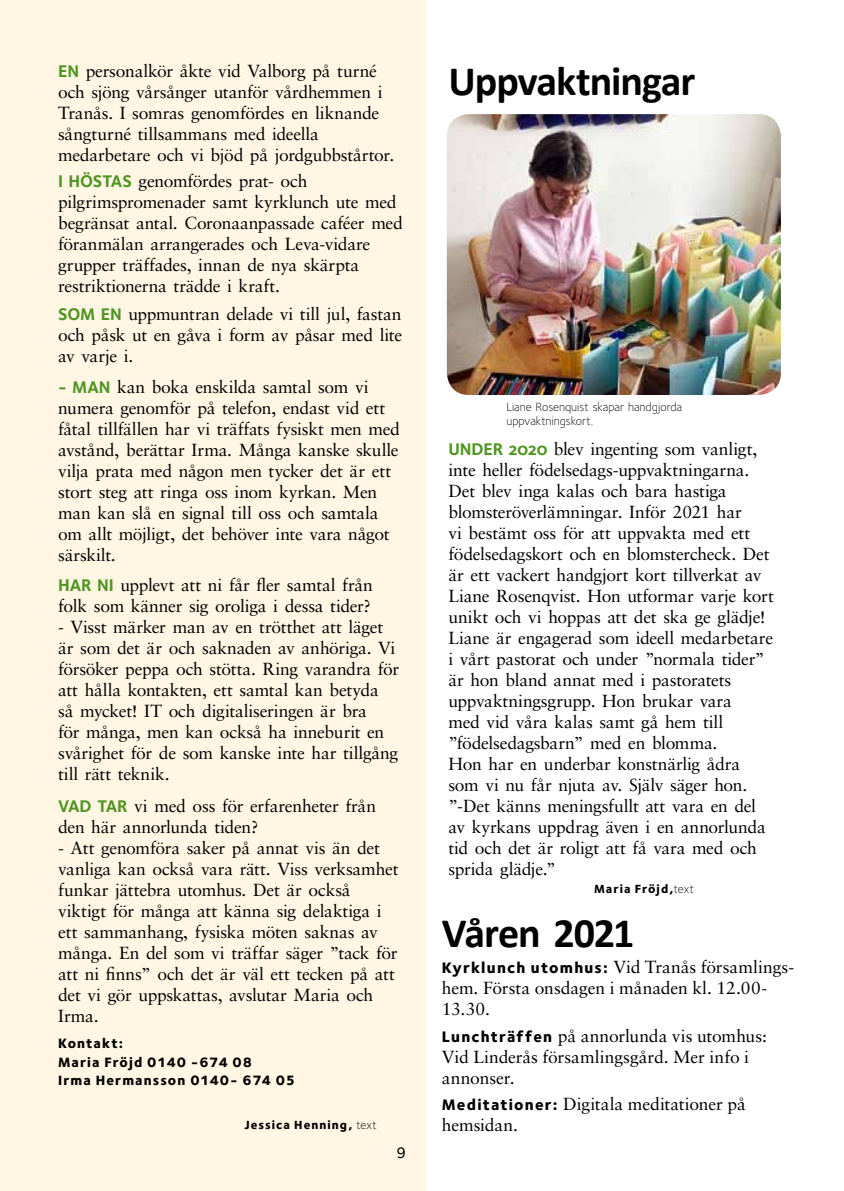
<style>
.page{position:relative;width:844px;height:1191px;background:#fff}
.page>*{position:absolute;margin:0;border:0;box-sizing:border-box;transform-origin:0 0}
.t1{font:700 42px "Calibri";letter-spacing:-.025em;color:#000}
.t2{font:17.5px/21px "Sabon";letter-spacing:-.015em;color:#000}
.t3{font:500 15.75px "Foundry Sterling";color:#000}
.t4{font:800 14px/19.2px "Foundry Sterling";letter-spacing:.08em;color:#000}
.t5{font:300 12.25px/14px "Foundry Sterling";letter-spacing:-.005em;color:#000}
.t6{font:800 12.25px "Foundry Sterling";letter-spacing:.085em;color:#000}
.s1{font-family:"Foundry Sterling Bold Expert";color:#509623}
.s2{font-weight:300}
.s3{font-family:"Foundry Sterling";font-weight:800;font-size:15.75px}
</style>
<div class="page">
<div style="left:0;top:0;width:425px;height:1191px;background:#fff6e4"></div>
<img style="left:446px;top:114px;width:334px;height:281px">
<p class="t2" style="left:58px;top:60px;width:337px"><span class="s1">EN</span> personalkör åkte vid Valborg på turné och sjöng vårsånger utanför vårdhemmen i Tranås. I somras genomfördes en liknande sångturné tillsammans med ideella medarbetare och vi bjöd på jordgubbstårtor.</p>
<p class="t2" style="left:58px;top:170px;width:346px"><span class="s1">I HÖSTAS</span> genomfördes prat- och pilgrimspromenader samt kyrklunch ute med begränsat antal. Coronaanpassade caféer med föranmälan arrangerades och Leva-vidare grupper träffades, innan de nya skärpta restriktionerna trädde i kraft.</p>
<p class="t2" style="left:58px;top:303px;width:345px;text-align:justify"><span class="s1">SOM EN</span> uppmuntran delade vi till jul, fastan och påsk ut en gåva i form av påsar med lite av varje i.</p>
<p class="t2" style="left:58px;top:376px;width:343px"><span class="s1">- MAN</span> kan boka enskilda samtal som vi numera genomför på telefon, endast vid ett fåtal tillfällen har vi träffats fysiskt men med avstånd, berättar Irma. Många kanske skulle vilja prata med någon men tycker det är ett stort steg att ringa oss inom kyrkan. Men man kan slå en signal till oss och samtala om allt möjligt, det behöver inte vara något särskilt.</p>
<p class="t2" style="left:58px;top:574px;width:316px"><span class="s1">HAR NI</span> upplevt att ni får fler samtal från folk som känner sig oroliga i dessa tider?</p>
<p class="t2" style="left:58px;top:616px;width:342px">- Visst märker man av en trötthet att läget är som det är och saknaden av anhöriga. Vi försöker peppa och stötta. Ring varandra för att hålla kontakten, ett samtal kan betyda<br>så mycket! IT och digitaliseringen är bra<br>för många, men kan också ha inneburit en svårighet för de som kanske inte har tillgång till rätt teknik.</p>
<p class="t2" style="left:58px;top:795px;width:319px"><span class="s1">VAD TAR</span> vi med oss för erfarenheter från den här annorlunda tiden?</p>
<p class="t2" style="left:58px;top:837px;width:342px">- Att genomföra saker på annat vis än det vanliga kan också vara rätt. Viss verksamhet funkar jättebra utomhus. Det är också viktigt för många att känna sig delaktiga i ett sammanhang, fysiska möten saknas av många. En del som vi träffar säger ”tack för att ni finns” och det är väl ett tecken på att det vi gör uppskattas, avslutar Maria och Irma.</p>
<p class="t4" style="left:58px;top:1033px;width:195px">Kontakt:<br>Maria Fröjd 0140 -674 08</p>
<p class="t4" style="left:58px;top:1070px;width:238px">Irma Hermansson 0140- 674 05</p>
<p class="t6" style="left:244px;top:1116px;width:134px">Jessica Henning, <span class="s2">text</span></p>
<p class="t3" style="left:396px;top:1141px;width:11px">9</p>
<h1 class="t1" style="left:448px;top:55px;width:248px">Uppvaktningar</h1>
<p class="t5" style="left:506px;top:400px;width:177px">Liane Rosenquist skapar handgjorda uppvaktningskort.</p>
<p class="t2" style="left:448px;top:438px;width:327px"><span class="s1">UN DER 2020</span> blev ingenting som vanligt, inte heller födelsedags-uppvaktningarna.<br>Det blev inga kalas och bara hastiga blomsteröverlämningar. Inför 2021 har<br>vi bestämt oss för att uppvakta med ett födelsedagskort och en blomstercheck. Det är ett vackert handgjort kort tillverkat av Liane Rosenqvist. Hon utformar varje kort unikt och vi hoppas att det ska ge glädje!<br>Liane är engagerad som ideell medarbetare i vårt pastorat och under ”normala tider” är hon bland annat med i pastoratets uppvaktningsgrupp. Hon brukar vara<br>med vid våra kalas samt gå hem till ”födelsedagsbarn” med en blomma.<br>Hon har en underbar konstnärlig ådra som vi nu får njuta av. Själv säger hon. ”-Det känns meningsfullt att vara en del av kyrkans uppdrag även i en annorlunda tid och det är roligt att få vara med och sprida glädje.”</p>
<p class="t6" style="left:594px;top:880px;width:101px">Maria Fröjd,<span class="s2">text</span></p>
<h1 class="t1" style="left:441px;top:907px;width:194px">Våren 2021</h1>
<p class="t2" style="left:441px;top:956px;width:354px"><span class="s3">Kyrklunch utomhus:</span> Vid Tranås församlings&shy;hem. Första onsdagen i månaden kl. 12.00-<br>13.30.</p>
<p class="t2" style="left:441px;top:1024px;width:326px"><span class="s3">Lunchträffen</span> på annorlunda vis utomhus:<br>Vid Linderås församlingsgård. Mer info i annonser.</p>
<p class="t2" style="left:441px;top:1093px;width:305px"><span class="s3">Meditationer:</span> Digitala meditationer på hemsidan.</p>
</div>
